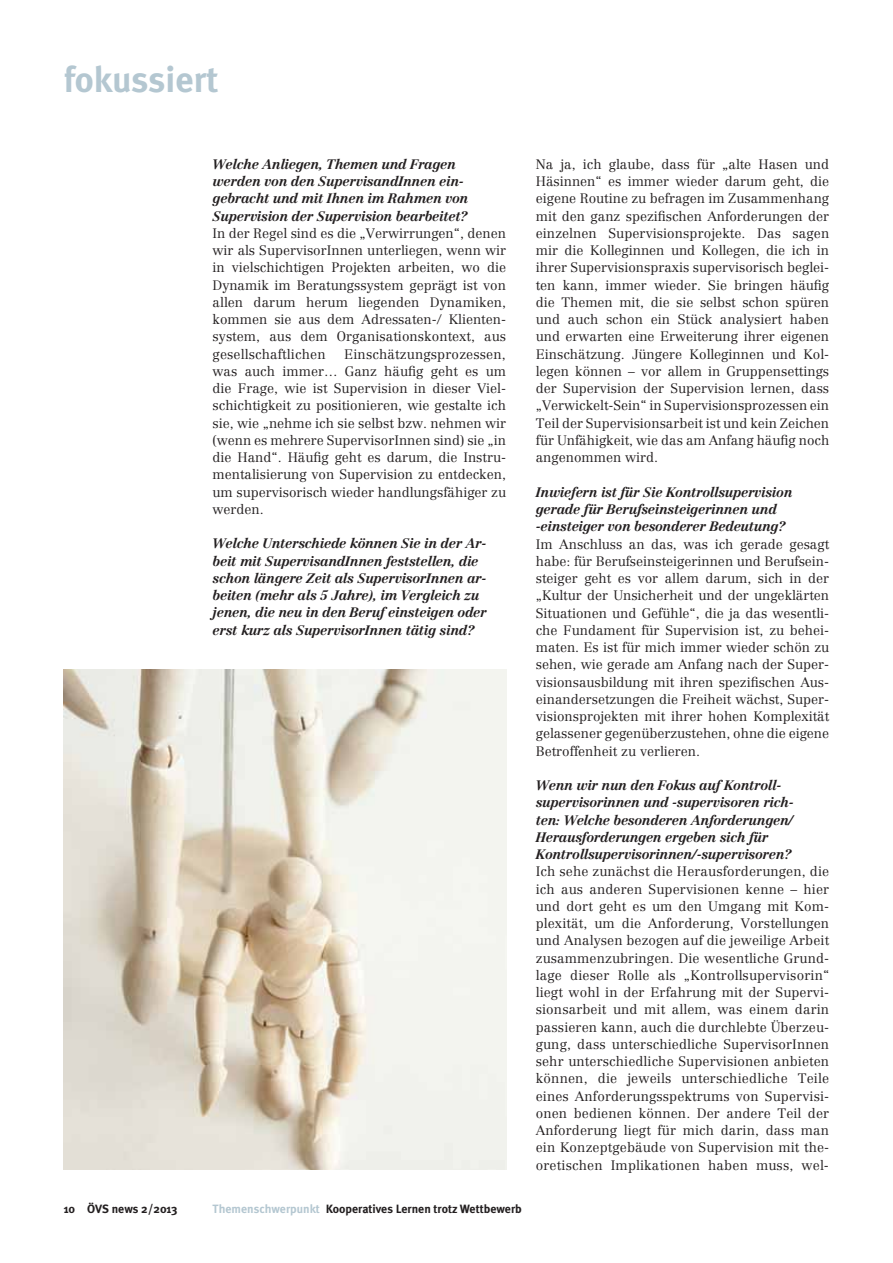
<style>
.page{position:relative;width:893px;height:1263px;background:#fff}
.page>*{position:absolute;margin:0;border:0;box-sizing:border-box;transform-origin:0 0}
.t1{font:700 36px "Meta Plus";color:#b4c7d1}
.t2{font:300 13.5px/17.2px "Centennial LT Std";color:#231f20;text-align:justify}
.t3{font:italic 700 13.5px/17.2px "Centennial LT Std";letter-spacing:-.02em;color:#231f20}
.t4{font:700 12px "Meta Plus";color:#231f20}
.s1{color:#b4c7d1}
</style>
<div class="page">
<img style="left:64px;top:669px;width:442px;height:500px">
<h1 class="t1" style="left:64px;top:58px;width:156px">fokussiert</h1>
<p class="t3" style="left:213px;top:155px;width:257px">Welche Anliegen, Themen und Fragen werden von den SupervisandInnen ein&shy;gebracht und mit Ihnen im Rahmen von Supervision der Supervision bearbeitet?</p>
<p class="t2" style="left:213px;top:224px;width:295px">In der Regel sind es die „Verwirrungen“, denen wir als SupervisorInnen unterliegen, wenn wir in vielschichtigen Projekten arbeiten, wo die Dynamik im Beratungssystem geprägt ist von allen darum herum liegenden Dynamiken, kommen sie aus dem Adressaten-/ Klienten&shy;system, aus dem Organisationskontext, aus gesellschaftlichen</p>
<p class="t2" style="left:213px;top:345px;width:295px;text-indent:132px">Einschätzungsprozessen, was auch immer… Ganz häufig geht es um die Frage, wie ist Supervision in dieser Viel&shy;schichtigkeit zu positionieren, wie gestalte ich sie, wie „nehme ich sie selbst bzw. nehmen wir (wenn es mehrere SupervisorInnen sind) sie „in die Hand“. Häufig geht es darum, die Instru&shy;mentalisierung von Supervision zu entdecken, um supervisorisch wieder handlungsfähiger zu werden.</p>
<p class="t3" style="left:213px;top:535px;width:276px">Welche Unterschiede können Sie in der Ar&shy;beit mit SupervisandInnen feststellen, die schon längere Zeit als SupervisorInnen ar&shy;beiten (mehr als 5 Jahre), im Vergleich zu jenen, die neu in den Beruf einsteigen oder erst kurz als SupervisorInnen tätig sind?</p>
<p class="t4" style="left:64px;top:1202px;width:115px">10 ÖVS news 2/2013</p>
<p class="t4" style="left:213px;top:1202px;width:311px"><span class="s1">Themenschwerpunkt</span> Kooperatives Lernen trotz Wettbewerb</p>
<p class="t2" style="left:536px;top:156px;width:295px">Na ja, ich glaube, dass für „alte Hasen und Häsinnen“ es immer wieder darum geht, die eigene Routine zu befragen im Zusammenhang mit den ganz spezifischen Anforderungen der einzelnen Supervisionsprojekte. Das sagen mir die Kolleginnen und Kollegen, die ich in ihrer Supervisionspraxis supervisorisch beglei&shy;ten kann, immer wieder. Sie bringen häufig die Themen mit, die sie selbst schon spüren und auch schon ein Stück analysiert haben und erwarten eine Erweiterung ihrer eigenen Einschätzung. Jüngere Kolleginnen und Kol&shy;legen können – vor allem in Gruppensettings der Supervision der Supervision lernen, dass „Verwickelt-Sein“ in Supervisionsprozessen ein Teil der Supervisionsarbeit ist und kein Zeichen für Unfähigkeit, wie das am Anfang häufig noch angenommen wird.</p>
<p class="t3" style="left:536px;top:483px;width:258px">Inwiefern ist für Sie Kontrollsupervision gerade für Berufseinsteigerinnen und -einsteiger von besonderer Bedeutung?</p>
<p class="t2" style="left:536px;top:535px;width:295px">Im Anschluss an das, was ich gerade gesagt habe: für Berufseinsteigerinnen und Berufsein&shy;steiger geht es vor allem darum, sich in der „Kultur der Unsicherheit und der ungeklärten Situationen und Gefühle“, die ja das wesentli&shy;che Fundament für Supervision ist, zu behei&shy;maten. Es ist für mich immer wieder schön zu sehen, wie gerade am Anfang nach der Super&shy;visionsausbildung mit ihren spezifischen Aus&shy;einandersetzungen die Freiheit wächst, Super&shy;visionsprojekten mit ihrer hohen Komplexität gelassener gegenüberzustehen, ohne die eigene Betroffenheit zu verlieren.</p>
<p class="t3" style="left:536px;top:777px;width:259px">Wenn wir nun den Fokus auf Kontroll&shy;supervisorinnen und -supervisoren rich&shy;ten: Welche besonderen Anforderungen/ Herausforderungen ergeben sich für Kontrollsupervisorinnen/-supervisoren?</p>
<p class="t2" style="left:536px;top:863px;width:295px">Ich sehe zunächst die Herausforderungen, die ich aus anderen Supervisionen kenne – hier und dort geht es um den Umgang mit Kom&shy;plexität, um die Anforderung, Vorstellungen und Analysen bezogen auf die jeweilige Arbeit zusammenzubringen. Die wesentliche Grund&shy;lage dieser Rolle als „Kontrollsupervisorin“ liegt wohl in der Erfahrung mit der Supervi&shy;sionsarbeit und mit allem, was einem darin passieren kann, auch die durchlebte Überzeu&shy;gung, dass unterschiedliche SupervisorInnen sehr unterschiedliche Supervisionen anbieten können, die jeweils unterschiedliche Teile eines Anforderungsspektrums von Supervisi&shy;onen bedienen können. Der andere Teil der Anforderung liegt für mich darin, dass man ein Konzeptgebäude von Supervision mit the&shy;oretischen Implikationen haben muss, wel-</p>
</div>
